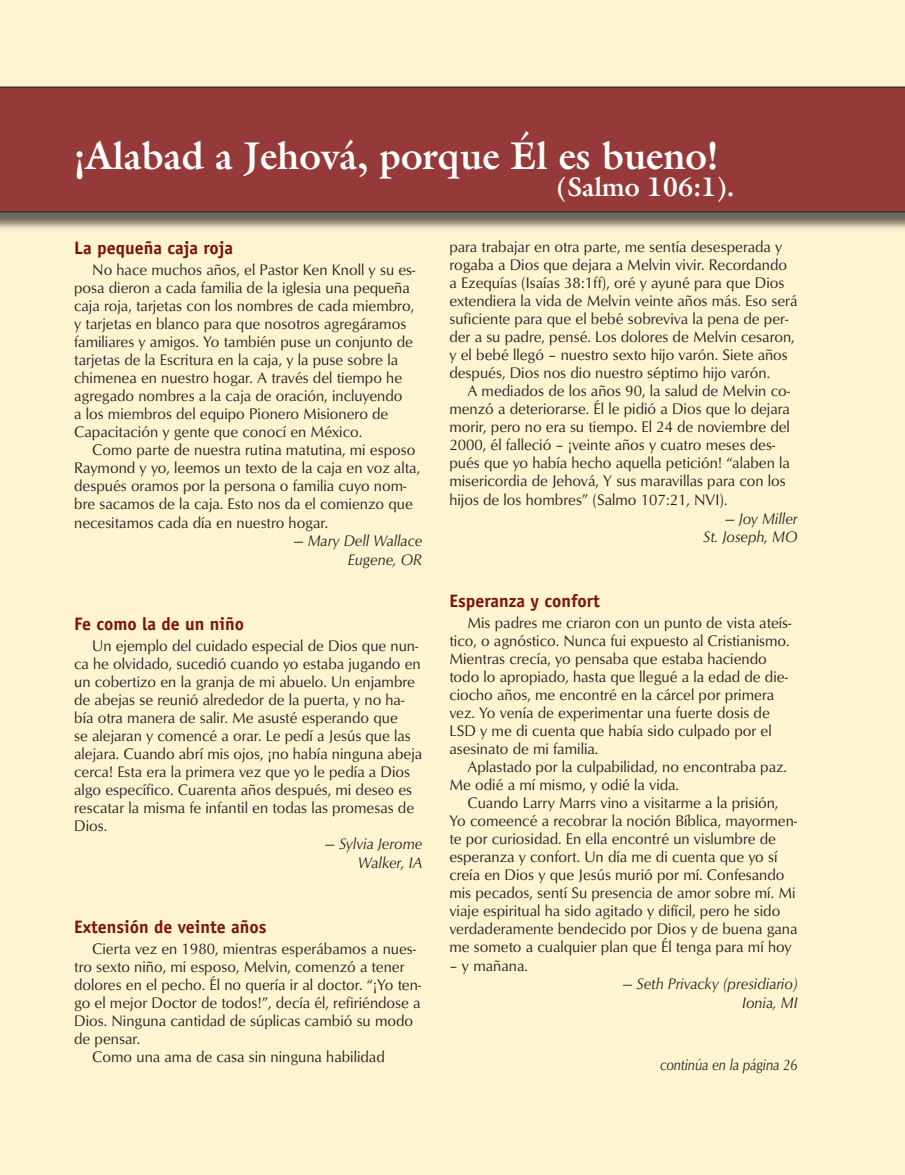
<style>
.page{position:relative;width:905px;height:1175px;background:#fff}
.page>*{position:absolute;margin:0;border:0;box-sizing:border-box;transform-origin:0 0}
.t1{font:700 39px "Galliard";color:#fff;scale:.95 1}
.t2{font:700 27px "Galliard";color:#fff;scale:.95 1}
.t3{font:700 18px "Officina Sans";color:#7b120e}
.t4{font:15.75px/18px "Optimum Roman DTC";color:#231f20;scale:.96 1}
.t5{font:15.75px/18.8px "Optimum Roman Italic DTC";color:#231f20;text-align:right;scale:.95 1}
.t6{font:15.75px "Optimum Roman Italic DTC";color:#231f20;scale:.85 1}
</style>
<div class="page">
<div style="left:0;top:0;width:904px;height:1174px;background:#fef4d1"></div>
<div style="left:0;top:88px;width:904px;height:144px;background:#231f20;opacity:.75"></div>
<div style="left:0;top:86px;width:904px;height:126px;background:#953a39"></div>
<h1 class="t1" style="left:74px;top:131px;width:679px">¡Alabad a Jehová, porque Él es bueno!</h1>
<h2 class="t2" style="left:557px;top:170px;width:188px">(Salmo 106:1).</h2>
<p class="t3" style="left:74px;top:236px;width:160px">La pequeña caja roja</p>
<p class="t4" style="left:74px;top:260px;width:357px;text-indent:18px">No hace muchos años, el Pastor Ken Knoll y su es&shy;posa dieron a cada familia de la iglesia una pequeña caja roja, tarjetas con los nombres de cada miembro, y tarjetas en blanco para que nosotros agregáramos familiares y amigos. Yo también puse un conjunto de tarjetas de la Escritura en la caja, y la puse sobre la chimenea en nuestro hogar. A través del tiempo he agregado nombres a la caja de oración, incluyendo<br>a los miembros del equipo Pionero Misionero de Capacitación y gente que conocí en México.</p>
<p class="t4" style="left:74px;top:440px;width:362px;text-indent:18px">Como parte de nuestra rutina matutina, mi esposo Raymond y yo, leemos un texto de la caja en voz alta, después oramos por la persona o familia cuyo nom&shy;bre sacamos de la caja. Esto nos da el comienzo que necesitamos cada día en nuestro hogar.</p>
<p class="t5" style="left:294px;top:531px;width:137px">— Mary Dell Wallace<br>Eugene, OR</p>
<p class="t3" style="left:74px;top:612px;width:172px">Fe como la de un niño</p>
<p class="t4" style="left:74px;top:636px;width:364px;text-indent:18px">Un ejemplo del cuidado especial de Dios que nun&shy;ca he olvidado, sucedió cuando yo estaba jugando en un cobertizo en la granja de mi abuelo. Un enjambre de abejas se reunió alrededor de la puerta, y no ha&shy;bía otra manera de salir. Me asusté esperando que<br>se alejaran y comencé a orar. Le pedí a Jesús que las alejara. Cuando abrí mis ojos, ¡no había ninguna abeja cerca! Esta era la primera vez que yo le pedía a Dios algo específico. Cuarenta años después, mi deseo es rescatar la misma fe infantil en todas las promesas de Dios.</p>
<p class="t5" style="left:325px;top:834px;width:104px">— Sylvia Jerome<br>Walker, IA</p>
<p class="t3" style="left:74px;top:915px;width:194px">Extensión de veinte años</p>
<p class="t4" style="left:92px;top:939px;width:339px">Cierta vez en 1980, mientras esperábamos a nues-</p>
<p class="t4" style="left:74px;top:957px;width:346px">tro sexto niño, mi esposo, Melvin, comenzó a tener</p>
<p class="t4" style="left:74px;top:975px;width:363px">dolores en el pecho. Él no quería ir al doctor. “¡Yo ten-</p>
<p class="t4" style="left:74px;top:993px;width:362px">go el mejor Doctor de todos!”, decía él, refiriéndose a</p>
<p class="t4" style="left:74px;top:1011px;width:354px">Dios. Ninguna cantidad de súplicas cambió su modo</p>
<p class="t4" style="left:74px;top:1029px;width:70px">de pensar.</p>
<p class="t4" style="left:92px;top:1047px;width:306px">Como una ama de casa sin ninguna habilidad</p>
<p class="t4" style="left:449px;top:237px;width:364px">para trabajar en otra parte, me sentía desesperada y rogaba a Dios que dejara a Melvin vivir. Recordando a Ezequías (Isaías 38:1ff), oré y ayuné para que Dios extendiera la vida de Melvin veinte años más. Eso será suficiente para que el bebé sobreviva la pena de per&shy;der a su padre, pensé. Los dolores de Melvin cesaron, y el bebé llegó – nuestro sexto hijo varón. Siete años después, Dios nos dio nuestro séptimo hijo varón.</p>
<p class="t4" style="left:449px;top:381px;width:356px;text-indent:18px">A mediados de los años 90, la salud de Melvin co&shy;menzó a deteriorarse. Él le pidió a Dios que lo dejara morir, pero no era su tiempo. El 24 de noviembre del 2000, él falleció – ¡veinte años y cuatro meses des&shy;pués que yo había hecho aquella petición! “alaben la misericordia de Jehová, Y sus maravillas para con los hijos de los hombres” (Salmo 107:21, NVI).</p>
<p class="t5" style="left:703px;top:509px;width:101px">— Joy Miller<br>St. Joseph, MO</p>
<p class="t3" style="left:449px;top:589px;width:152px">Esperanza y confort</p>
<p class="t4" style="left:449px;top:613px;width:358px;text-indent:18px">Mis padres me criaron con un punto de vista ateís&shy;tico, o agnóstico. Nunca fui expuesto al Cristianismo.<br>Mientras crecía, yo pensaba que estaba haciendo todo lo apropiado, hasta que llegué a la edad de die&shy;ciocho años, me encontré en la cárcel por primera vez. Yo venía de experimentar una fuerte dosis de LSD y me di cuenta que había sido culpado por el asesinato de mi familia.</p>
<p class="t4" style="left:449px;top:757px;width:353px;text-indent:18px">Aplastado por la culpabilidad, no encontraba paz.<br>Me odié a mí mismo, y odié la vida.</p>
<p class="t4" style="left:449px;top:793px;width:364px;text-indent:18px">Cuando Larry Marrs vino a visitarme a la prisión, Yo comeencé a recobrar la noción Bíblica, mayormen&shy;te por curiosidad. En ella encontré un vislumbre de esperanza y confort. Un día me di cuenta que yo sí creía en Dios y que Jesús murió por mí. Confesando mis pecados, sentí Su presencia de amor sobre mí. Mi viaje espiritual ha sido agitado y difícil, pero he sido verdaderamente bendecido por Dios y de buena gana me someto a cualquier plan que Él tenga para mí hoy</p>
<p class="t4" style="left:449px;top:956px;width:83px">– y mañana.</p>
<p class="t5" style="left:622px;top:974px;width:185px">— Seth Privacky (presidiario)<br>Ionia, MI</p>
<p class="t6" style="left:660px;top:1055px;width:163px">continúa en la página 26</p>
</div>
